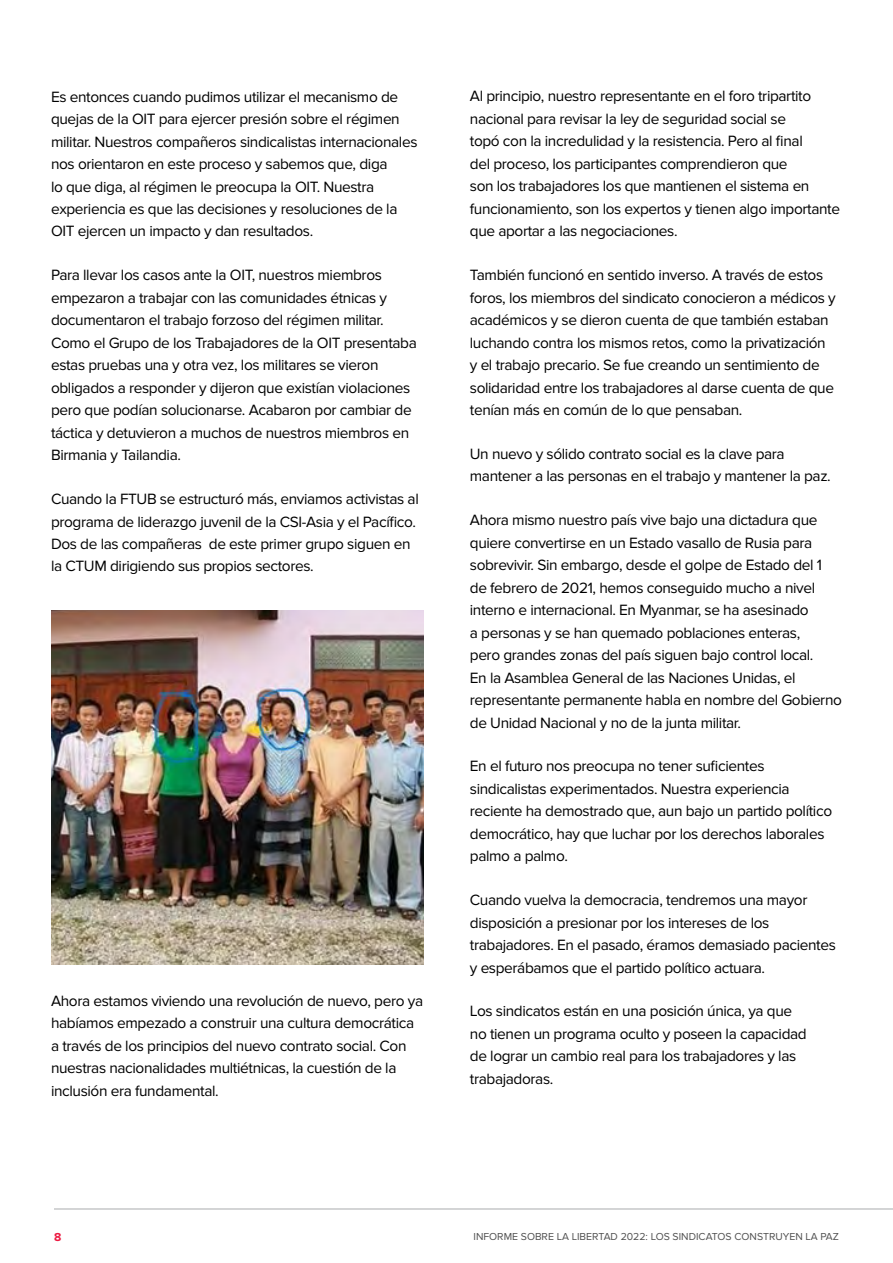
<style>
.page{position:relative;width:893px;height:1263px;background:#fff}
.page>*{position:absolute;margin:0;border:0;box-sizing:border-box;transform-origin:0 0}
.t1{font:15.45px/22.5px "Proxima Nova";letter-spacing:-.025em;color:#000}
.t2{font:700 12px "Proxima Nova";color:#ed1941}
.t3{font:10.5px "Proxima Nova";color:#505050}
</style>
<div class="page">
<hr style="left:54px;top:1208px;width:839px;height:1px;background:#a9abae">
<img style="left:51px;top:610px;width:372px;height:355px">
<p class="t1" style="left:51px;top:85px;width:368px">Es entonces cuando pudimos utilizar el mecanismo de quejas de la OIT para ejercer presión sobre el régimen militar. Nuestros compañeros sindicalistas internacionales nos orientaron en este proceso y sabemos que, diga<br>lo que diga, al régimen le preocupa la OIT. Nuestra experiencia es que las decisiones y resoluciones de la OIT ejercen un impacto y dan resultados.</p>
<p class="t1" style="left:51px;top:264px;width:367px">Para llevar los casos ante la OIT, nuestros miembros empezaron a trabajar con las comunidades étnicas y documentaron el trabajo forzoso del régimen militar.<br>Como el Grupo de los Trabajadores de la OIT presentaba estas pruebas una y otra vez, los militares se vieron obligados a responder y dijeron que existían violaciones pero que podían solucionarse. Acabaron por cambiar de táctica y detuvieron a muchos de nuestros miembros en Birmania y Tailandia.</p>
<p class="t1" style="left:51px;top:488px;width:369px">Cuando la FTUB se estructuró más, enviamos activistas al programa de liderazgo juvenil de la CSI-Asia y el Pacífico.<br>Dos de las compañeras de este primer grupo siguen en la CTUM dirigiendo sus propios sectores.</p>
<p class="t1" style="left:51px;top:989px;width:374px">Ahora estamos viviendo una revolución de nuevo, pero ya habíamos empezado a construir una cultura democrática a través de los principios del nuevo contrato social. Con nuestras nacionalidades multiétnicas, la cuestión de la inclusión era fundamental.</p>
<p class="t1" style="left:470px;top:85px;width:372px">Al principio, nuestro representante en el foro tripartito nacional para revisar la ley de seguridad social se<br>topó con la incredulidad y la resistencia. Pero al final<br>del proceso, los participantes comprendieron que<br>son los trabajadores los que mantienen el sistema en funcionamiento, son los expertos y tienen algo importante que aportar a las negociaciones.</p>
<p class="t1" style="left:470px;top:264px;width:367px">También funcionó en sentido inverso. A través de estos foros, los miembros del sindicato conocieron a médicos y académicos y se dieron cuenta de que también estaban luchando contra los mismos retos, como la privatización y el trabajo precario. Se fue creando un sentimiento de solidaridad entre los trabajadores al darse cuenta de que tenían más en común de lo que pensaban.</p>
<p class="t1" style="left:470px;top:443px;width:362px">Un nuevo y sólido contrato social es la clave para mantener a las personas en el trabajo y mantener la paz.</p>
<p class="t1" style="left:470px;top:509px;width:374px">Ahora mismo nuestro país vive bajo una dictadura que quiere convertirse en un Estado vasallo de Rusia para sobrevivir. Sin embargo, desde el golpe de Estado del 1 de febrero de 2021, hemos conseguido mucho a nivel interno e internacional. En Myanmar, se ha asesinado<br>a personas y se han quemado poblaciones enteras,<br>pero grandes zonas del país siguen bajo control local.<br>En la Asamblea General de las Naciones Unidas, el representante permanente habla en nombre del Gobierno de Unidad Nacional y no de la junta militar.</p>
<p class="t1" style="left:470px;top:755px;width:364px">En el futuro nos preocupa no tener suficientes sindicalistas experimentados. Nuestra experiencia reciente ha demostrado que, aun bajo un partido político democrático, hay que luchar por los derechos laborales palmo a palmo.</p>
<p class="t1" style="left:470px;top:889px;width:367px">Cuando vuelva la democracia, tendremos una mayor disposición a presionar por los intereses de los trabajadores. En el pasado, éramos demasiado pacientes y esperábamos que el partido político actuara.</p>
<p class="t1" style="left:470px;top:1000px;width:338px">Los sindicatos están en una posición única, ya que no tienen un programa oculto y poseen la capacidad de lograr un cambio real para los trabajadores y las trabajadoras.</p>
<p class="t2" style="left:54px;top:1230px;width:9px">8</p>
<p class="t3" style="left:474px;top:1230px;width:367px">INFORME SOBRE LA LIBERTAD 2022: LOS SINDICATOS CONSTRUYEN LA PAZ</p>
</div>
